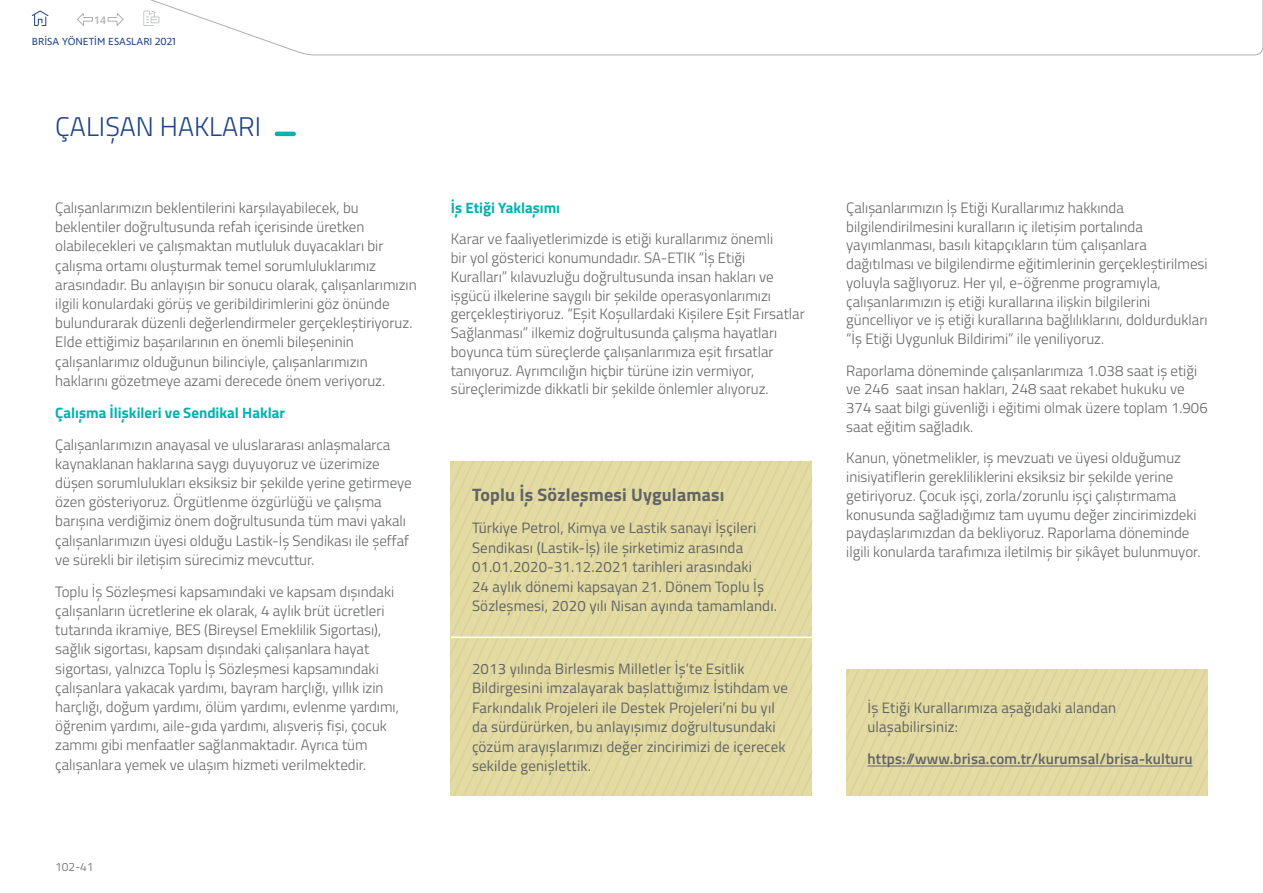
<style>
.page{position:relative;width:1263px;height:893px;background:#fff}
.page>*{position:absolute;margin:0;border:0;box-sizing:border-box;transform-origin:0 0}
.t1{font:300 27px "Titillium";color:#1e4486}
.t2{font:700 18px "Titillium";letter-spacing:.01em;color:#636466}
.t3{font:300 15px/19.2px "Titillium";color:#636466}
.t4{font:15px/19.5px "Titillium";letter-spacing:.01em;color:#636466}
.t5{font:700 15px "Titillium";color:#00b3ad}
.t6{font:600 15px "Titillium";letter-spacing:.01em;color:#636466}
.t7{font:300 12px "Titillium";color:#636466}
.t8{font:10.5px "Ingra";color:#1e4486}
.t9{font:600 10.5px "Open Sans";color:#adafb2}
</style>
<div class="page">
<div style="left:451px;top:461px;width:361px;height:177px;background:#e4dba3"></div>
<div style="left:451px;top:637px;width:361px;height:159px;background:#e4dba3"></div>
<div style="left:846px;top:670px;width:362px;height:126px;background:#e4dba3"></div>
<hr style="left:867px;top:766px;width:326px;height:1px;background:#636466">
<hr style="left:451px;top:637px;width:364px;height:1px;background:#fff">
<hr style="left:277px;top:132px;width:17px;height:4px;background:#00b3ad">
<svg style="left:144px;top:0;width:1119px;height:56px"></svg>
<svg style="left:143px;top:11px;width:16px;height:15px"></svg>
<svg style="left:31px;top:10px;width:18px;height:16px"></svg>
<svg style="left:107px;top:13px;width:17px;height:13px"></svg>
<svg style="left:77px;top:13px;width:16px;height:13px"></svg>
<p class="t9" style="left:94px;top:13px;width:14px">14</p>
<p class="t8" style="left:32px;top:35px;width:145px">BRİSA YÖNETİM ESASLARI 2021</p>
<h1 class="t1" style="left:55px;top:107px;width:207px">ÇALIŞAN HAKLARI</h1>
<p class="t3" style="left:55px;top:197px;width:363px">Çalışanlarımızın beklentilerini karşılayabilecek, bu beklentiler doğrultusunda refah içerisinde üretken olabilecekleri ve çalışmaktan mutluluk duyacakları bir çalışma ortamı oluşturmak temel sorumluluklarımız arasındadır. Bu anlayışın bir sonucu olarak, çalışanlarımızın ilgili konulardaki görüş ve geribildirimlerini göz önünde bulundurarak düzenli değerlendirmeler gerçekleştiriyoruz.<br>Elde ettiğimiz başarılarının en önemli bileşeninin çalışanlarımız olduğunun bilinciyle, çalışanlarımızın haklarını gözetmeye azami derecede önem veriyoruz.</p>
<p class="t5" style="left:55px;top:401px;width:231px">Çalışma İlişkileri ve Sendikal Haklar</p>
<p class="t3" style="left:55px;top:434px;width:358px">Çalışanlarımızın anayasal ve uluslararası anlaşmalarca kaynaklanan haklarına saygı duyuyoruz ve üzerimize düşen sorumlulukları eksiksiz bir şekilde yerine getirmeye özen gösteriyoruz. Örgütlenme özgürlüğü ve çalışma barışına verdiğimiz önem doğrultusunda tüm mavi yakalı çalışanlarımızın üyesi olduğu Lastik-İş Sendikası ile şeffaf ve sürekli bir iletişim sürecimiz mevcuttur.</p>
<p class="t3" style="left:55px;top:581px;width:345px">Toplu İş Sözleşmesi kapsamındaki ve kapsam dışındaki çalışanların ücretlerine ek olarak, 4 aylık brüt ücretleri tutarında ikramiye, BES (Bireysel Emeklilik Sigortası), sağlık sigortası, kapsam dışındaki çalışanlara hayat sigortası, yalnızca Toplu İş Sözleşmesi kapsamındaki çalışanlara yakacak yardımı, bayram harçlığı, yıllık izin harçlığı, doğum yardımı, ölüm yardımı, evlenme yardımı, öğrenim yardımı, aile-gıda yardımı, alışveriş fişi, çocuk zammı gibi menfaatler sağlanmaktadır. Ayrıca tüm çalışanlara yemek ve ulaşım hizmeti verilmektedir.</p>
<p class="t7" style="left:55px;top:858px;width:40px">102-41</p>
<p class="t5" style="left:451px;top:196px;width:111px">İş Etiği Yaklaşımı</p>
<p class="t3" style="left:451px;top:229px;width:355px;line-height:18.8px">Karar ve faaliyetlerimizde is etiği kurallarımız önemli<br>bir yol gösterici konumundadır. SA-ETIK “İş Etiği Kuralları” kılavuzluğu doğrultusunda insan hakları ve işgücü ilkelerine saygılı bir şekilde operasyonlarımızı gerçekleştiriyoruz. “Eşit Koşullardaki Kişilere Eşit Fırsatlar Sağlanması” ilkemiz doğrultusunda çalışma hayatları boyunca tüm süreçlerde çalışanlarımıza eşit fırsatlar tanıyoruz. Ayrımcılığın hiçbir türüne izin vermiyor, süreçlerimizde dikkatli bir şekilde önlemler alıyoruz.</p>
<p class="t2" style="left:472px;top:481px;width:254px">Toplu İş Sözleşmesi Uygulaması</p>
<p class="t4" style="left:472px;top:517px;width:307px">Türkiye Petrol, Kimya ve Lastik sanayi İşçileri Sendikası (Lastik-İş) ile şirketimiz arasında 01.01.2020-31.12.2021 tarihleri arasındaki<br>24 aylık dönemi kapsayan 21. Dönem Toplu İş Sözleşmesi, 2020 yılı Nisan ayında tamamlandı.</p>
<p class="t4" style="left:472px;top:658px;width:318px">2013 yılında Birlesmis Milletler İş’te Esitlik Bildirgesini imzalayarak başlattığımız İstihdam ve Farkındalık Projeleri ile Destek Projeleri’ni bu yıl da sürdürürken, bu anlayışımız doğrultusundaki çözüm arayışlarımızı değer zincirimizi de içerecek sekilde genişlettik.</p>
<p class="t3" style="left:846px;top:198px;width:363px;line-height:18.8px">Çalışanlarımızın İş Etiği Kurallarımız hakkında bilgilendirilmesini kuralların iç iletişim portalında yayımlanması, basılı kitapçıkların tüm çalışanlara dağıtılması ve bilgilendirme eğitimlerinin gerçekleştirilmesi yoluyla sağlıyoruz. Her yıl, e-öğrenme programıyla, çalışanlarımızın iş etiği kurallarına ilişkin bilgilerini güncelliyor ve iş etiği kurallarına bağlılıklarını, doldurdukları “İş Etiği Uygunluk Bildirimi” ile yeniliyoruz.</p>
<p class="t3" style="left:846px;top:360px;width:363px;line-height:18.8px">Raporlama döneminde çalışanlarımıza 1.038 saat iş etiği ve 246 saat insan hakları, 248 saat rekabet hukuku ve 374 saat bilgi güvenliği i eğitimi olmak üzere toplam 1.906 saat eğitim sağladık.</p>
<p class="t3" style="left:846px;top:448px;width:356px;line-height:18.8px">Kanun, yönetmelikler, iş mevzuatı ve üyesi olduğumuz inisiyatiflerin gerekliliklerini eksiksiz bir şekilde yerine getiriyoruz. Çocuk işçi, zorla/zorunlu işçi çalıştırmama konusunda sağladığımız tam uyumu değer zincirimizdeki paydaşlarımızdan da bekliyoruz. Raporlama döneminde ilgili konularda tarafımıza iletilmiş bir şikâyet bulunmuyor.</p>
<p class="t4" style="left:867px;top:697px;width:250px">İş Etiği Kurallarımıza aşağıdaki alandan ulaşabilirsiniz:</p>
<p class="t6" style="left:867px;top:748px;width:327px">https://www.brisa.com.tr/kurumsal/brisa-kulturu</p>
</div>
